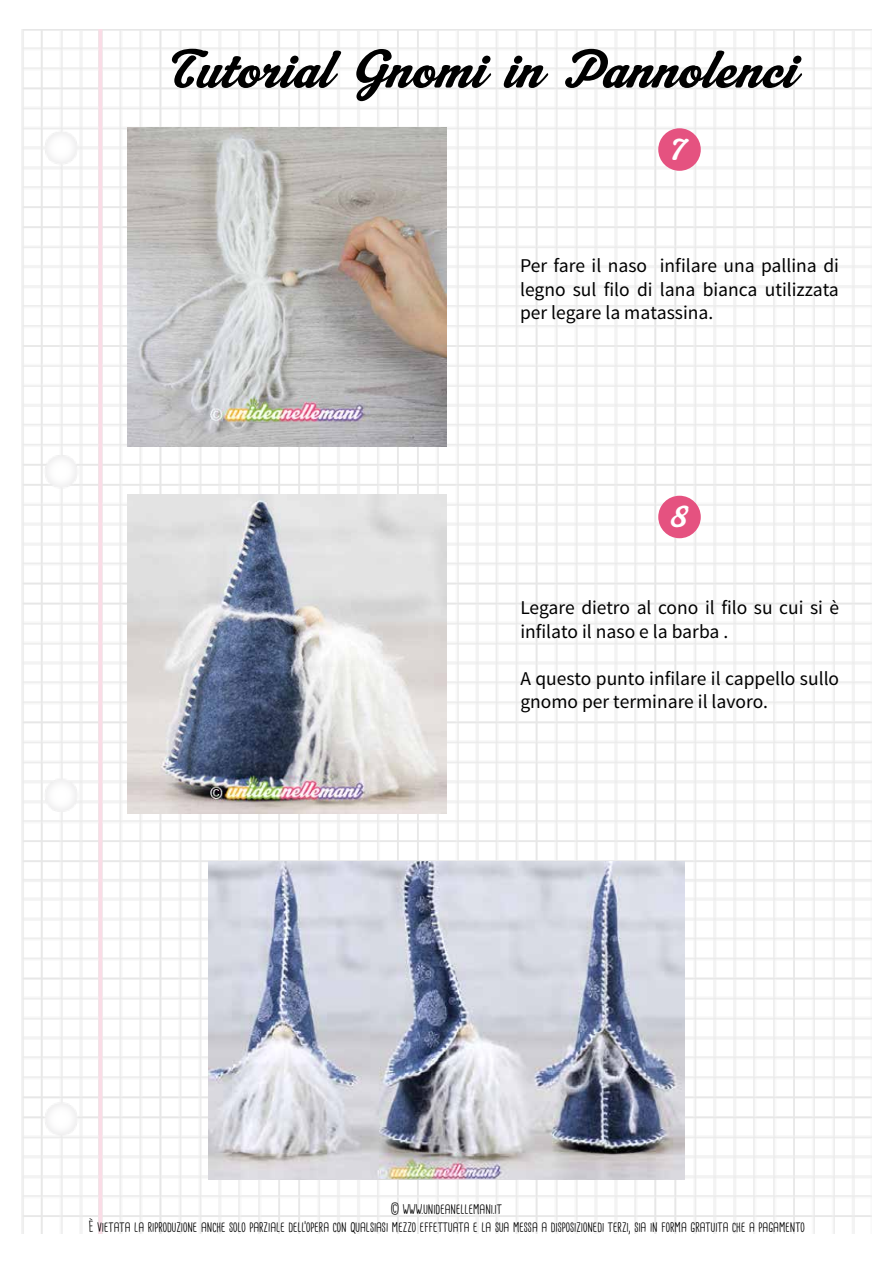
<style>
.page{position:relative;width:893px;height:1263px;background:#fff}
.page>*{position:absolute;margin:0;border:0;box-sizing:border-box;transform-origin:0 0}
.t1{font:54px "Machiarge";color:#000}
.t2{font:30px "Machiarge";color:#fff}
.t3{font:19.5px/23.4px "Source Sans Pro";color:#000}
.t4{font:15px/18px "Cardenio Modern";color:#000;text-align:center}
</style>
<div class="page">
<img style="left:21px;top:30px;width:851px;height:1203px">
<img style="left:128px;top:494px;width:318px;height:319px">
<img style="left:128px;top:128px;width:318px;height:318px">
<img style="left:208px;top:861px;width:477px;height:318px">
<div style="left:658px;top:128px;width:43px;height:43px;background:#e55280;border-radius:50%"></div>
<div style="left:658px;top:496px;width:43px;height:42px;background:#e55280;border-radius:50%"></div>
<h1 class="t1" style="left:169px;top:37px;width:630px">Tutorial Gnomi in Pannolenci</h1>
<h2 class="t2" style="left:669px;top:131px;width:15px">7</h2>
<p class="t3" style="left:520px;top:255px;width:320px;text-align:justify">Per fare il naso infilare una pallina di legno sul filo di lana bianca utilizzata per legare la matassina.</p>
<h2 class="t2" style="left:669px;top:499px;width:18px">8</h2>
<p class="t3" style="left:520px;top:596px;width:320px">Legare dietro al cono il filo su cui si è infilato il naso e la barba .</p>
<p class="t3" style="left:520px;top:667px;width:320px">A questo punto infilare il cappello sullo gnomo per terminare il lavoro.</p>
<p class="t4" style="left:88px;top:1200px;width:718px">© WWW.UNIDEANELLEMANI.IT<br>È VIETATA LA RIPRODUZIONE ANCHE SOLO PARZIALE DELL’OPERA CON QUALSIASI MEZZO EFFETTUATA E LA SUA MESSA A DISPOSIZIONEDI TERZI, SIA IN FORMA GRATUITA CHE A PAGAMENTO</p>
</div>
